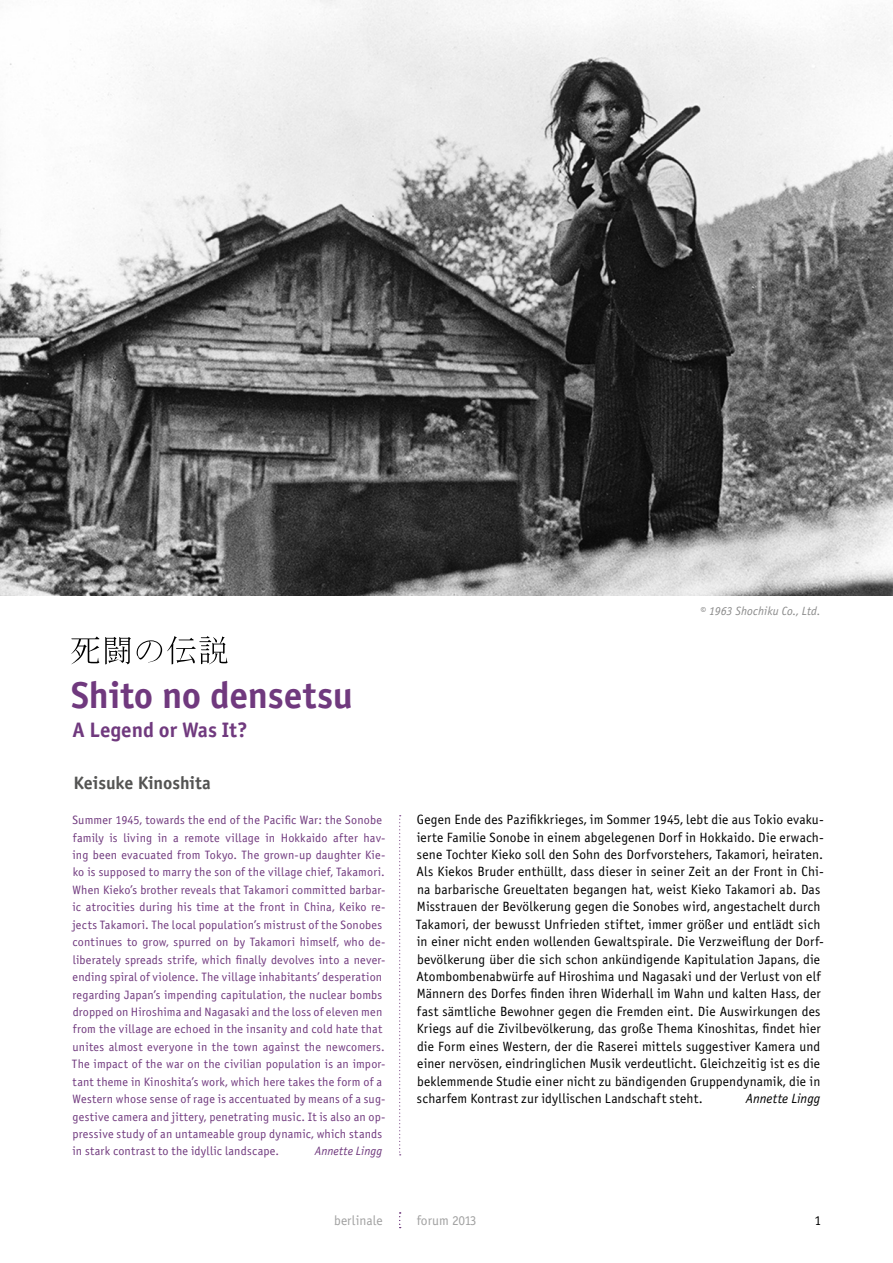
<style>
.page{position:relative;width:893px;height:1263px;background:#fff}
.page>*{position:absolute;margin:0;border:0;box-sizing:border-box;transform-origin:0 0}
.t1{font:37.5px "Officina Sans Bold ITC";letter-spacing:-.005em;color:#70397e}
.t2{font:21px "Officina Sans Bold ITC";color:#70397e}
.t3{font:18px "Officina Sans Bold ITC";color:#545453}
.t4{font:13.5px/17.4px "Officina Sans Book ITC";letter-spacing:.01em;color:#000}
.t5{font:13.5px "Officina Sans Book ITC";color:#a1a1a1}
.t6{font:italic 13.5px "Officina Sans Book ITC";color:#000}
.t7{font:12.15px/17.4px "Officina Sans Book ITC";letter-spacing:.015em;color:#70397e}
.t8{font:italic 12.15px "Officina Sans Book ITC";letter-spacing:.005em;color:#70397e}
.t9{font:italic 12px "Officina Sans Book ITC";letter-spacing:.01em;color:#8a8a8a}
</style>
<div class="page">
<svg style="left:399px;top:1212px;width:2px;height:16px"></svg>
<img style="left:0;top:0;width:893px;height:595px">
<svg style="left:399px;top:815px;width:2px;height:340px"></svg>
<svg style="left:71px;top:636px;width:28px;height:28px"></svg>
<svg style="left:105px;top:637px;width:26px;height:27px"></svg>
<svg style="left:137px;top:636px;width:91px;height:28px"></svg>
<h1 class="t1" style="left:71px;top:672px;width:283px">Shito no densetsu</h1>
<h2 class="t2" style="left:73px;top:717px;width:177px">A Legend or Was It?</h2>
<h3 class="t3" style="left:73px;top:772px;width:139px">Keisuke Kinoshita</h3>
<p class="t7" style="left:72px;top:811px;width:315px">Summer 1945, towards the end of the Pacific War: the Sonobe family is living in a remote village in Hokkaido after hav&shy;ing been evacuated from Tokyo. The grown-up daughter Kie&shy;ko is supposed to marry the son of the village chief, Takamori.<br>When Kieko’s brother reveals that Takamori committed barbar&shy;ic atrocities during his time at the front in China, Keiko re&shy;jects Takamori. The local population’s mistrust of the Sonobes continues to grow, spurred on by Takamori himself, who de&shy;liberately spreads strife, which finally devolves into a never&shy;ending spiral of violence. The village inhabitants’ desperation regarding Japan’s impending capitulation, the nuclear bombs dropped on Hiroshima and Nagasaki and the loss of eleven men from the village are echoed in the insanity and cold hate that unites almost everyone in the town against the newcomers.<br>The impact of the war on the civilian population is an impor&shy;tant theme in Kinoshita’s work, which here takes the form of a Western whose sense of rage is accentuated by means of a sug&shy;gestive camera and jittery, penetrating music. It is also an op&shy;pressive study of an untameable group dynamic, which stands in stark contrast to the idyllic landscape.</p>
<p class="t8" style="left:315px;top:1144px;width:69px">Annette Lingg</p>
<p class="t9" style="left:700px;top:604px;width:122px">© 1963 Shochiku Co., Ltd.</p>
<p class="t4" style="left:416px;top:811px;width:409px">Gegen Ende des Pazifikkrieges, im Sommer 1945, lebt die aus Tokio evaku&shy;ierte Familie Sonobe in einem abgelegenen Dorf in Hokkaido. Die erwach&shy;sene Tochter Kieko soll den Sohn des Dorfvorstehers, Takamori, heiraten.<br>Als Kiekos Bruder enthüllt, dass dieser in seiner Zeit an der Front in Chi&shy;na barbarische Greueltaten begangen hat, weist Kieko Takamori ab. Das Misstrauen der Bevölkerung gegen die Sonobes wird, angestachelt durch Takamori, der bewusst Unfrieden stiftet, immer größer und entlädt sich in einer nicht enden wollenden Gewaltspirale. Die Verzweiflung der Dorf&shy;bevölkerung über die sich schon ankündigende Kapitulation Japans, die Atombombenabwürfe auf Hiroshima und Nagasaki und der Verlust von elf Männern des Dorfes finden ihren Widerhall im Wahn und kalten Hass, der fast sämtliche Bewohner gegen die Fremden eint. Die Auswirkungen des Kriegs auf die Zivilbevölkerung, das große Thema Kinoshitas, findet hier die Form eines Western, der die Raserei mittels suggestiver Kamera und einer nervösen, eindringlichen Musik verdeutlicht. Gleichzeitig ist es die beklemmende Studie einer nicht zu bändigenden Gruppendynamik, die in scharfem Kontrast zur idyllischen Landschaft steht.</p>
<p class="t6" style="left:746px;top:1091px;width:76px">Annette Lingg</p>
<p class="t5" style="left:334px;top:1213px;width:50px">berlinale</p>
<p class="t5" style="left:417px;top:1213px;width:61px">forum 2013</p>
<p class="t4" style="left:815px;top:1212px;width:8px">1</p>
</div>
